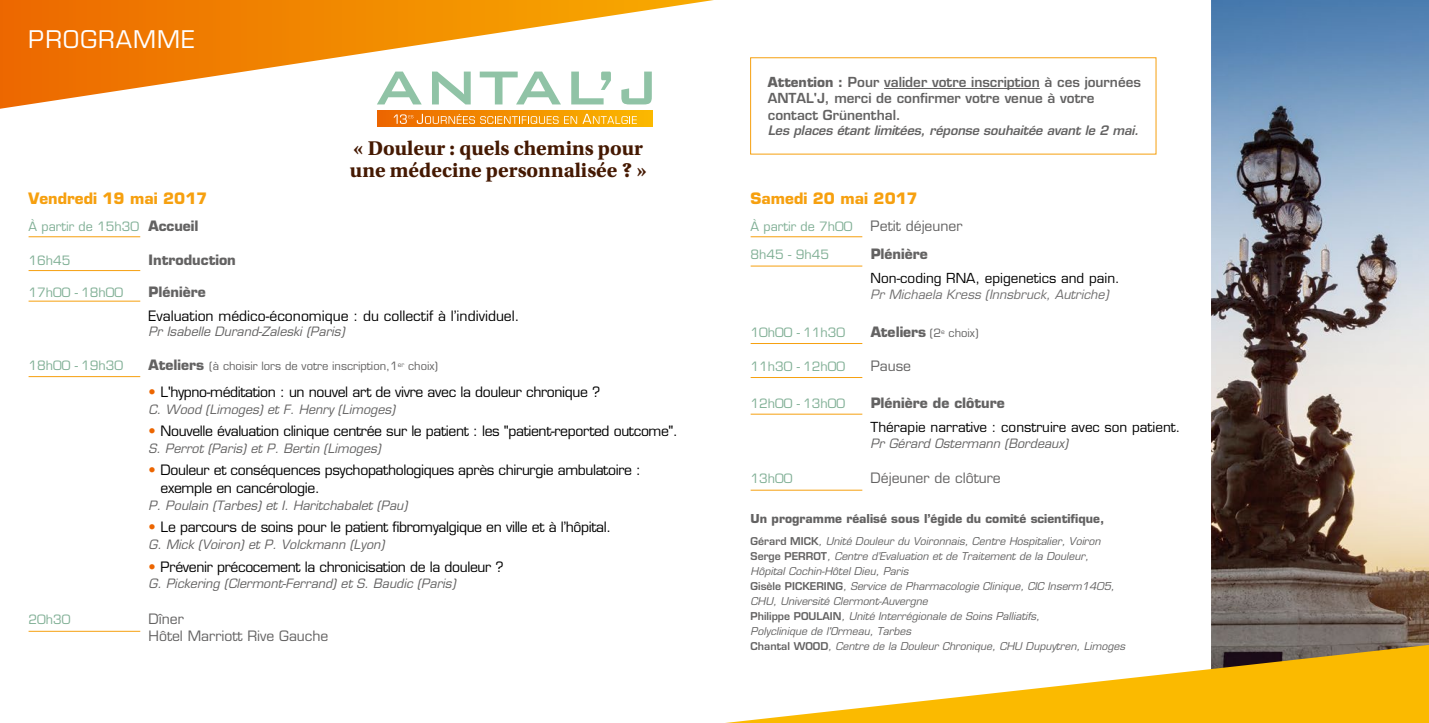
<style>
.page{position:relative;width:1429px;height:723px;background:#fff}
.page>*{position:absolute;margin:0;border:0;box-sizing:border-box;transform-origin:0 0}
.t1{font:23.7px "Eurostile LT Std";letter-spacing:.05em;color:#fff}
.t2{font:700 20.85px/22.4px "Utopia Std";color:#451902}
.t3{font:700 15.3px "Eurostile LT Std";color:#f6a00f}
.t4{font:13.95px/18px "Eurostile LT Std";letter-spacing:-.025em;color:#000}
.t5{font:13.95px/16.8px "Eurostile LT Std";color:#636262}
.t6{font:700 13.95px "Eurostile LT Std";color:#636262}
.t7{font:13.95px "Eurostile LT Std";color:#000}
.t8{font:600 13.5px/16.2px "Eurostile LT Std";color:#636262}
.t9{font:13.5px "Eurostile LT Std";color:#000}
.t10{font:italic 600 12.75px "Eurostile LT Std";letter-spacing:-.01em;color:#636262}
.t11{font:italic 12.6px "Eurostile LT Std";color:#636262}
.t12{font:12.6px "Eurostile LT Std";color:#80af95}
.t13{font:italic 12.6px "Eurostile LT Std";color:#6f6e6e}
.t14{font:700 12px "Eurostile LT Std";color:#636262}
.t15{font:11.1px "Eurostile LT Std";color:#636262}
.t16{font:italic 10.5px/15px "Eurostile LT Std";color:#636262}
.s1{font-weight:700;font-size:13.95px;color:#636262}
.s2{font-weight:700;font-size:13.95px}
.s3{color:#ec6500}
.s4{font-weight:700}
.s5{font-weight:400;font-size:11.1px}
.s6{font-weight:600;font-style:normal}
</style>
<div class="page">
<img style="left:1211px;top:0;width:218px;height:645px">
<svg style="left:0;top:0;width:714px;height:109px"></svg>
<svg style="left:725px;top:645px;width:704px;height:78px"></svg>
<hr style="left:750px;top:236px;width:112px;height:1px;background:#f6a00f">
<hr style="left:750px;top:266px;width:112px;height:1px;background:#f6a00f">
<hr style="left:750px;top:343px;width:112px;height:1px;background:#f6a00f">
<hr style="left:750px;top:377px;width:112px;height:1px;background:#f6a00f">
<hr style="left:750px;top:414px;width:112px;height:1px;background:#f6a00f">
<hr style="left:750px;top:490px;width:112px;height:1px;background:#f6a00f">
<hr style="left:29px;top:236px;width:111px;height:1px;background:#f6a00f">
<hr style="left:29px;top:270px;width:111px;height:1px;background:#f6a00f">
<hr style="left:29px;top:301px;width:111px;height:1px;background:#f6a00f">
<hr style="left:29px;top:376px;width:111px;height:1px;background:#f6a00f">
<hr style="left:29px;top:631px;width:111px;height:1px;background:#f6a00f">
<div style="left:378px;top:111px;width:275px;height:16px;background:linear-gradient(to right,#ec6700,#fbba00)"></div>
<svg style="left:377px;top:72px;width:45px;height:32px"></svg>
<svg style="left:432px;top:72px;width:39px;height:32px"></svg>
<svg style="left:480px;top:72px;width:81px;height:32px"></svg>
<svg style="left:571px;top:72px;width:40px;height:32px"></svg>
<svg style="left:621px;top:72px;width:31px;height:32px"></svg>
<svg style="left:393px;top:114px;width:244px;height:10px;background:#f5a838"></svg>
<hr style="left:884px;top:88px;width:156px;height:1px;background:#636262">
<h1 class="t1" style="left:29px;top:25px;width:168px">PROGRAMME</h1>
<h2 class="t2" style="left:350px;top:137px;width:299px">« Douleur : quels chemins pour une médecine personnalisée ? »</h2>
<h3 class="t3" style="left:29px;top:189px;width:180px">Vendredi 19 mai 2017</h3>
<p class="t12" style="left:29px;top:219px;width:171px">À partir de 15h30 <span class="s1">Accueil</span></p>
<p class="t12" style="left:29px;top:252px;width:43px">16h45</p>
<h3 class="t6" style="left:149px;top:251px;width:89px">Introduction</h3>
<p class="t12" style="left:29px;top:284px;width:96px">17h00 - 18h00</p>
<h3 class="t6" style="left:149px;top:283px;width:59px">Plénière</h3>
<h3 class="t7" style="left:149px;top:307px;width:373px">Evaluation médico-économique : du collectif à l’individuel.</h3>
<p class="t11" style="left:149px;top:323px;width:197px">Pr Isabelle Durand-Zaleski (Paris)</p>
<p class="t12" style="left:29px;top:358px;width:96px">18h00 - 19h30</p>
<p class="t15" style="left:149px;top:360px;width:291px"><span class="s2">Ateliers</span> (à choisir lors de votre inscription,1<sup>er</sup> choix)</p>
<h3 class="t4" style="left:149px;top:383px;width:453px"><span class="s3">•</span> L'hypno-méditation : un nouvel art de vivre avec la douleur chronique ?</h3>
<p class="t11" style="left:149px;top:402px;width:248px">C. Wood (Limoges) et F. Henry (Limoges)</p>
<h3 class="t4" style="left:149px;top:422px;width:531px"><span class="s3">•</span> Nouvelle évaluation clinique centrée sur le patient : les "patient-reported outcome".</h3>
<p class="t11" style="left:149px;top:441px;width:234px">S. Perrot (Paris) et P. Bertin (Limoges)</p>
<h3 class="t4" style="left:161px;top:461px;width:482px;text-indent:-12px"><span class="s3">•</span> Douleur et conséquences psychopathologiques après chirurgie ambulatoire : exemple en cancérologie.</h3>
<p class="t11" style="left:149px;top:498px;width:260px">P. Poulain (Tarbes) et I. Haritchabalet (Pau)</p>
<h3 class="t4" style="left:149px;top:518px;width:464px"><span class="s3">•</span> Le parcours de soins pour le patient fibromyalgique en ville et à l’hôpital.</h3>
<p class="t11" style="left:149px;top:537px;width:237px">G. Mick (Voiron) et P. Volckmann (Lyon)</p>
<h3 class="t4" style="left:149px;top:557px;width:356px"><span class="s3">•</span> Prévenir précocement la chronicisation de la douleur ?</h3>
<p class="t11" style="left:149px;top:576px;width:308px">G. Pickering (Clermont-Ferrand) et S. Baudic (Paris)</p>
<p class="t12" style="left:29px;top:612px;width:43px">20h30</p>
<h3 class="t5" style="left:149px;top:611px;width:181px">Dîner<br>Hôtel Marriott Rive Gauche</h3>
<p class="t8" style="left:768px;top:74px;width:374px"><span class="s4">Attention :</span> Pour valider votre inscription à ces journées<br>ANTAL'J, merci de confirmer votre venue à votre contact Grünenthal.</p>
<p class="t10" style="left:768px;top:122px;width:372px">Les places étant limitées, réponse souhaitée avant le 2 mai.</p>
<h3 class="t3" style="left:750px;top:189px;width:169px">Samedi 20 mai 2017</h3>
<p class="t12" style="left:750px;top:219px;width:103px">À partir de 7h00</p>
<h3 class="t5" style="left:870px;top:218px;width:93px">Petit déjeuner</h3>
<p class="t12" style="left:750px;top:246px;width:80px">8h45 - 9h45</p>
<h3 class="t6" style="left:870px;top:245px;width:59px">Plénière</h3>
<p class="t9" style="left:870px;top:270px;width:251px">Non-coding RNA, epigenetics and pain.</p>
<p class="t13" style="left:870px;top:287px;width:239px">Pr Michaela Kress (Innsbruck, Autriche)</p>
<p class="t12" style="left:750px;top:325px;width:96px">10h00 - 11h30</p>
<h3 class="t6" style="left:870px;top:323px;width:109px">Ateliers <span class="s5">(2</span><sup>e</sup> <span class="s5">choix)</span></h3>
<p class="t12" style="left:750px;top:359px;width:96px">11h30 - 12h00</p>
<h3 class="t5" style="left:870px;top:357px;width:42px">Pause</h3>
<p class="t12" style="left:750px;top:395px;width:96px">12h00 - 13h00</p>
<h3 class="t6" style="left:870px;top:394px;width:136px">Plénière de clôture</h3>
<p class="t9" style="left:870px;top:418px;width:311px">Thérapie narrative : construire avec son patient.</p>
<p class="t11" style="left:870px;top:436px;width:199px">Pr Gérard Ostermann (Bordeaux)</p>
<p class="t12" style="left:750px;top:471px;width:43px">13h00</p>
<h3 class="t5" style="left:870px;top:469px;width:132px">Déjeuner de clôture</h3>
<p class="t14" style="left:750px;top:511px;width:355px">Un programme réalisé sous l’égide du comité scientifique,</p>
<p class="t16" style="left:750px;top:534px;width:376px"><span class="s6">Gérard MICK</span>, Unité Douleur du Voironnais, Centre Hospitalier, Voiron <span class="s6">Serge PERROT</span>, Centre d’Evaluation et de Traitement de la Douleur, Hôpital Cochin-Hôtel Dieu, Paris<br><span class="s6">Gisèle PICKERING</span>, Service de Pharmacologie Clinique, CIC Inserm1405, CHU, Université Clermont-Auvergne<br><span class="s6">Philippe POULAIN</span>, Unité Interrégionale de Soins Palliatifs,<br>Polyclinique de l'Ormeau, Tarbes<br><span class="s6">Chantal WOOD</span>, Centre de la Douleur Chronique, CHU Dupuytren, Limoges</p>
</div>
